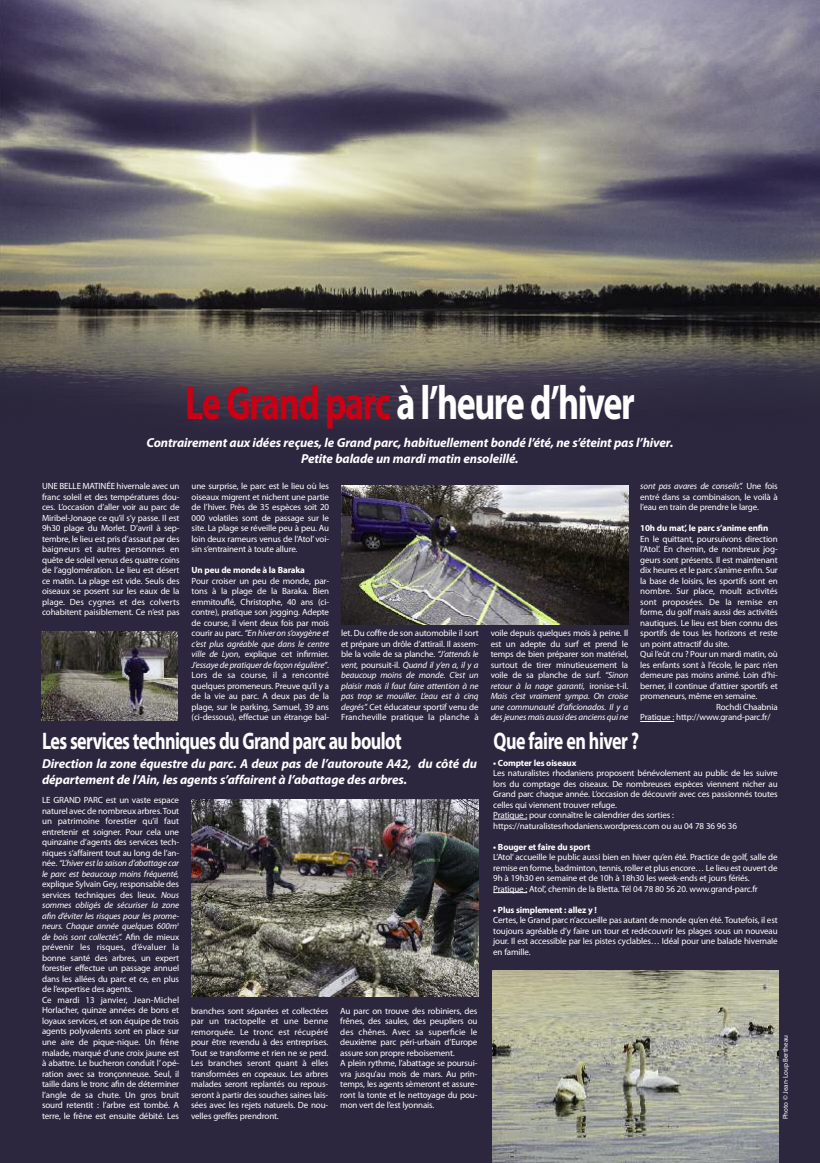
<style>
.page{position:relative;width:820px;height:1163px;background:#fff}
.page>*{position:absolute;margin:0;border:0;box-sizing:border-box;transform-origin:0 0}
.t1{font:700 48px "Myriad Pro";letter-spacing:-.04em;color:#fff;scale:.75 1}
.t2{font:700 24px "Myriad Pro";letter-spacing:-.035em;color:#fff;scale:.75 1}
.t3{font:italic 700 13px/16px "Myriad Pro";letter-spacing:-.01em;color:#fff;text-align:center}
.t4{font:9px/10.5px "Myriad Pro";letter-spacing:-.015em;color:#fff;text-align:justify}
.t5{font:700 9px "Myriad Pro";letter-spacing:-.015em;color:#fff}
.t6{font:9px "Myriad Pro";letter-spacing:.005em;color:#fff}
.t7{font:7px "Myriad Pro";color:#fff}
.s1{color:#ca0016}
.s2{font-style:italic}
</style>
<div class="page">
<img style="left:0;top:0;width:819px;height:1162px">
<hr style="left:640px;top:721px;width:34px;height:1px;background:#fff">
<hr style="left:493px;top:818px;width:34px;height:1px;background:#fff">
<hr style="left:493px;top:892px;width:34px;height:1px;background:#fff">
<img style="left:191px;top:799px;width:287px;height:197px">
<img style="left:41px;top:631px;width:136px;height:89px">
<img style="left:342px;top:486px;width:286px;height:138px">
<img style="left:492px;top:970px;width:286px;height:192px">
<h1 class="t1" style="left:185px;top:384px;width:600px"><span class="s1">Le Grand parc</span> à l’heure d’hiver</h1>
<h3 class="t3" style="left:146px;top:436px;width:528px">Contrairement aux idées reçues, le Grand parc, habituellement bondé l’été, ne s’éteint pas l’hiver.<br>Petite balade un mardi matin ensoleillé.</h3>
<p class="t4" style="left:42px;top:481px;width:139px">UNE BELLE MATINéE hivernale avec un franc soleil et des températures dou&shy;ces. L’occasion d’aller voir au parc de Miribel-Jonage ce qu’il s’y passe. Il est 9h30 plage du Morlet. D’avril à sep&shy;tembre, le lieu est pris d’assaut par des baigneurs et autres personnes en quête de soleil venus des quatre coins de l’agglomération. Le lieu est désert ce matin. La plage est vide. Seuls des oiseaux se posent sur les eaux de la plage. Des cygnes et des colverts cohabitent paisiblement. Ce n’est pas</p>
<p class="t4" style="left:191px;top:481px;width:139px">une surprise, le parc est le lieu où les oiseaux migrent et nichent une partie de l’hiver. Près de 35 espèces soit 20<br>000 volatiles sont de passage sur le site. La plage se réveille peu à peu. Au loin deux rameurs venus de l’Atol’ voi&shy;sin s’entrainent à toute allure.</p>
<p class="t5" style="left:191px;top:567px;width:115px">Un peu de monde à la Baraka</p>
<p class="t4" style="left:191px;top:576px;width:139px">Pour croiser un peu de monde, par&shy;tons à la plage de la Baraka. Bien emmitouflé, Christophe, 40 ans (ci&shy;contre), pratique son jogging. Adepte de course, il vient deux fois par mois courir au parc. <span class="s2">“En hiver on s’oxygène et c’est plus agréable que dans le centre ville de Lyon</span>, explique cet infirmier.<br><span class="s2">J’essaye de pratiquer de façonrégulière”</span>.<br>Lors de sa course, il a rencontré quelques promeneurs. Preuve qu’il y a de la vie au parc. A deux pas de la plage, sur le parking, Samuel, 39 ans (ci-dessous), effectue un étrange bal-</p>
<p class="t4" style="left:341px;top:628px;width:139px">let. Du coffre de son automobile il sort et prépare un drôle d’attirail. Il assem&shy;ble la voile de sa planche. <span class="s2">“J’attends le vent,</span> poursuit-il. <span class="s2">Quand il y’en a, il y a beaucoup moins de monde. C’est un plaisir mais il faut faire attention à ne pas trop se mouiller. L’eau est à cinq degrés”.</span> Cet éducateur sportif venu de Francheville pratique la planche à</p>
<p class="t4" style="left:490px;top:628px;width:139px">voile depuis quelques mois à peine. Il est un adepte du surf et prend le temps de bien préparer son matériel, surtout de tirer minutieusement la voile de sa planche de surf. <span class="s2">“Sinon retour à la nage garanti,</span> ironise-t-il.<br><span class="s2">Mais c’est vraiment sympa. On croise une communauté d’aficionados. Il y a desjeunes mais aussi des anciens qui ne</span></p>
<p class="t4" style="left:640px;top:481px;width:139px"><span class="s2">sont pas avares de conseils”.</span> Une fois entré dans sa combinaison, le voilà à l’eau en train de prendre le large.</p>
<p class="t5" style="left:640px;top:525px;width:129px">10h du mat’, le parc s’anime enfin</p>
<p class="t4" style="left:640px;top:534px;width:139px">En le quittant, poursuivons direction</p>
<p class="t4" style="left:640px;top:544px;width:139px">l’Atol’. En chemin, de nombreux jog-</p>
<p class="t4" style="left:640px;top:555px;width:139px">geurs sont présents. Il est maintenant</p>
<p class="t4" style="left:640px;top:565px;width:139px">dix heures et le parc s’anime enfin. Sur</p>
<p class="t4" style="left:640px;top:576px;width:139px">la base de loisirs, les sportifs sont en</p>
<p class="t4" style="left:640px;top:586px;width:139px">nombre. Sur place, moult activités</p>
<p class="t6" style="left:640px;top:598px;width:139px">sont proposées. De la remise en</p>
<p class="t4" style="left:640px;top:607px;width:139px">forme, du golf mais aussi des activités</p>
<p class="t4" style="left:640px;top:618px;width:139px">nautiques. Le lieu est bien connu des</p>
<p class="t4" style="left:640px;top:628px;width:139px">sportifs de tous les horizons et reste</p>
<p class="t4" style="left:640px;top:639px;width:91px">un point attractif du site.</p>
<p class="t4" style="left:640px;top:649px;width:139px">Qui l’eût cru ? Pour un mardi matin, où</p>
<p class="t4" style="left:640px;top:660px;width:139px">les enfants sont à l’école, le parc n’en</p>
<p class="t4" style="left:640px;top:670px;width:139px">demeure pas moins animé. Loin d’hi-</p>
<p class="t4" style="left:640px;top:681px;width:139px">berner, il continue d’attirer sportifs et</p>
<p class="t4" style="left:640px;top:691px;width:119px">promeneurs, même en semaine.</p>
<p class="t4" style="left:715px;top:702px;width:63px">Rochdi Chaabnia</p>
<p class="t4" style="left:640px;top:712px;width:132px">Pratique : http://www.grand-parc.fr/</p>
<h2 class="t2" style="left:42px;top:732px;width:480px">Les services techniques du Grand parc au boulot</h2>
<h2 class="t2" style="left:493px;top:731px;width:195px">Que faire en hiver ?</h2>
<h3 class="t3" style="left:42px;top:756px;width:436px;text-align:left">Direction la zone équestre du parc. A deux pas de l’autoroute A42, du côté du département de l’Ain, les agents s’affairent à l’abattage des arbres.</h3>
<p class="t4" style="left:42px;top:795px;width:138px">LE GRAND PARC est un vaste espace naturel avec de nombreux arbres.Tout un patrimoine forestier qu’il faut entretenir et soigner. Pour cela une quinzaine d’agents des services tech&shy;niques s’affairent tout au long de l’an&shy;née. <span class="s2">“L’hiver est la saison d’abattage car le parc est beaucoup moins fréquenté,</span></p>
<p class="t4" style="left:42px;top:879px;width:139px;text-align:left">explique Sylvain Gey, responsable des services techniques des lieux. <span class="s2">Nous sommes obligés de sécuriser la zone afin d’éviter les risques pour les prome&shy;neurs. Chaque année quelques 600m</span><sup>3 </sup><span class="s2">de bois sont collectés”.</span> Afin de mieux prévenir les risques, d’évaluer la bonne santé des arbres, un expert forestier effectue un passage annuel dans les allées du parc et ce, en plus de l’expertise des agents.<br>Ce mardi 13 janvier, Jean-Michel Horlacher, quinze années de bons et loyaux services, et son équipe de trois agents polyvalents sont en place sur une aire de pique-nique. Un frêne malade, marqué d’une croix jaune est à abattre. Le bucheron conduit l’ opé&shy;ration avec sa tronçonneuse. Seul, il taille dans le tronc afin de déterminer l’angle de sa chute. Un gros bruit sourd retentit : l’arbre est tombé. A terre, le frêne est ensuite débité. Les</p>
<p class="t4" style="left:191px;top:1005px;width:138px">branches sont séparées et collectées par un tractopelle et une benne remorquée. Le tronc est récupéré pour être revendu à des entreprises.<br>Tout se transforme et rien ne se perd.<br>Les branches seront quant à elles transformées en copeaux. Les arbres malades seront replantés ou repous&shy;seront à partir des souches saines lais&shy;sées avec les rejets naturels. De nou&shy;velles greffes prendront.</p>
<p class="t4" style="left:340px;top:1005px;width:138px;text-align:left">Au parc on trouve des robiniers, des frênes, des saules, des peupliers ou des chênes. Avec sa superficie le deuxième parc péri-urbain d’Europe assure son propre reboisement.<br>A plein rythme, l’abattage se poursui&shy;vra jusqu’au mois de mars. Au prin&shy;temps, les agents sèmeront et assure&shy;ront la tonte et le nettoyage du pou&shy;mon vert de l’est lyonnais.</p>
<p class="t5" style="left:493px;top:759px;width:85px">• Compter les oiseaux</p>
<p class="t4" style="left:493px;top:768px;width:286px;text-align:left">Les naturalistes rhodaniens proposent bénévolement au public de les suivre lors du comptage des oiseaux. De nombreuses espèces viennent nicher au Grand parc chaque année. L’occasion de découvrir avec ces passionnés toutes celles qui viennent trouver refuge.<br>Pratique : pour connaître le calendrier des sorties : https://naturalistesrhodaniens.wordpress.com ou au 04 78 36 96 36</p>
<p class="t5" style="left:493px;top:843px;width:99px">• Bouger et faire du sport</p>
<p class="t4" style="left:493px;top:852px;width:286px;text-align:left">L’Atol’ accueille le public aussi bien en hiver qu’en été. Practice de golf, salle de remise en forme, badminton, tennis, roller et plus encore… Le lieu est ouvert de 9h à 19h30 en semaine et de 10h à 18h30 les week-ends et jours fériés.<br>Pratique : Atol’, chemin de la Bletta. Tél 04 78 80 56 20. www.grand-parc.fr</p>
<p class="t5" style="left:493px;top:906px;width:105px">• Plus simplement : allez y !</p>
<p class="t4" style="left:493px;top:915px;width:286px">Certes, le Grand parc n’accueille pas autant de monde qu’en été. Toutefois, il est toujours agréable d’y faire un tour et redécouvrir les plages sous un nouveau jour. Il est accessible par les pistes cyclables… Idéal pour une balade hivernale en famille.</p>
<p class="t7" style="left:782px;top:1119px;width:86px;rotate:-90deg">Photo © Jean-Loup Bertheau</p>
</div>
